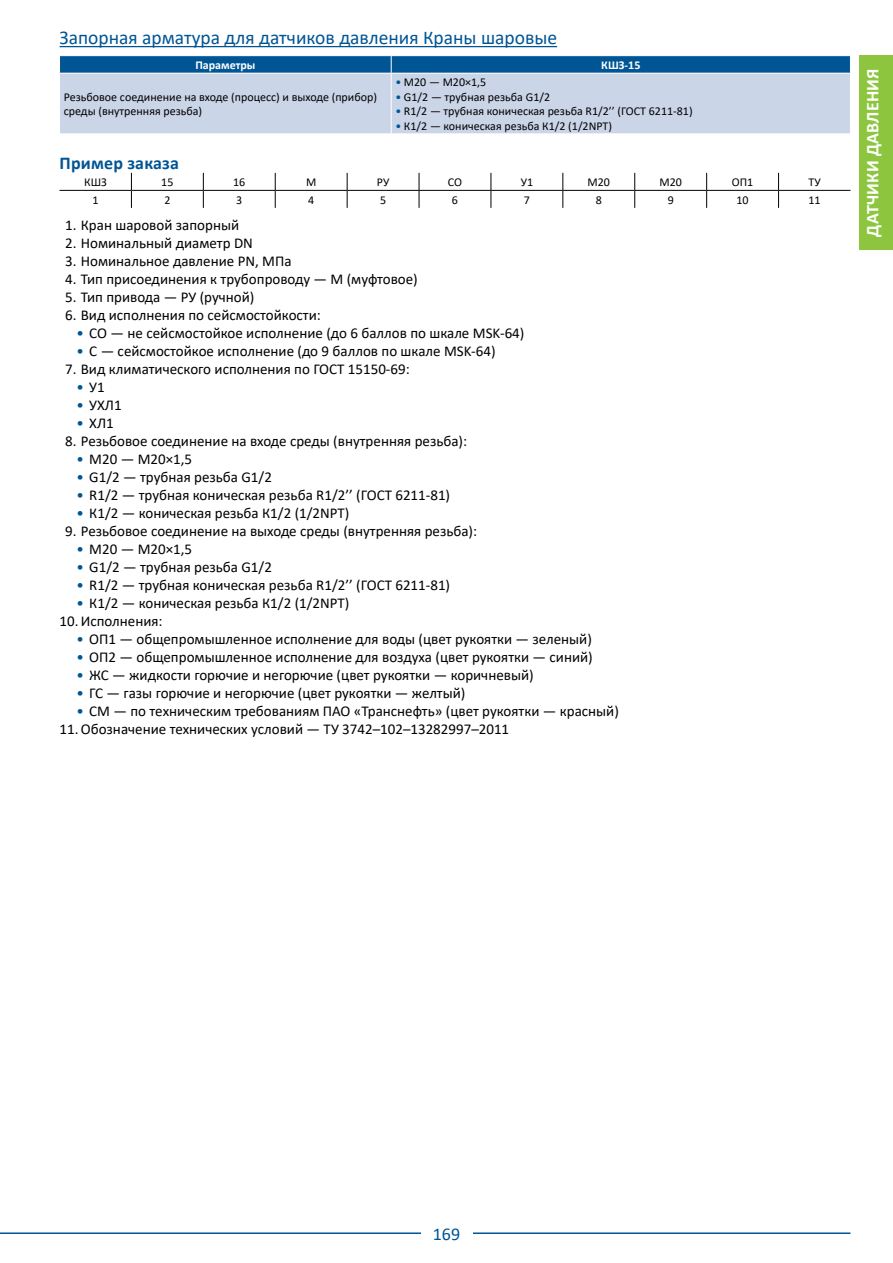
<style>
.page{position:relative;width:893px;height:1263px;background:#fff}
.page>*{position:absolute;margin:0;border:0;box-sizing:border-box;transform-origin:0 0}
.t1{font:19.5px "Calibri";color:#005595}
.t2{font:700 18px "Calibri";letter-spacing:.01em;color:#fff}
.t3{font:700 18px "Calibri";letter-spacing:.01em;color:#005595}
.t4{font:18px "Calibri";color:#005595}
.t5{font:15px/18px "Calibri";color:#000}
.t6{font:12px/14.4px "Calibri";color:#000}
.t7{font:700 12px "Calibri";color:#fff}
.s1{color:#005595}
</style>
<div class="page">
<hr style="left:0;top:1232px;width:850px;height:2px;background:#005595">
<hr style="left:60px;top:46px;width:497px;height:1px;background:#005595">
<div style="left:421px;top:1225px;width:51px;height:16px;background:#fff"></div>
<div style="left:859px;top:55px;width:34px;height:195px;background:#8dc63e"></div>
<div style="left:60px;top:74px;width:790px;height:59px;background:#cbd5e8"></div>
<svg style="left:59px;top:56px;width:792px;height:17px"></svg>
<hr style="left:391px;top:74px;width:1px;height:59px;background:#fff">
<hr style="left:60px;top:190px;width:71px;height:1px;background:#000">
<hr style="left:131px;top:190px;width:72px;height:1px;background:#000">
<svg style="left:131px;top:173px;width:1px;height:35px"></svg>
<hr style="left:203px;top:190px;width:72px;height:1px;background:#000">
<svg style="left:203px;top:173px;width:1px;height:35px"></svg>
<hr style="left:275px;top:190px;width:72px;height:1px;background:#000">
<svg style="left:275px;top:173px;width:1px;height:35px"></svg>
<hr style="left:347px;top:190px;width:72px;height:1px;background:#000">
<svg style="left:347px;top:173px;width:1px;height:35px"></svg>
<hr style="left:419px;top:190px;width:72px;height:1px;background:#000">
<svg style="left:419px;top:173px;width:1px;height:35px"></svg>
<hr style="left:491px;top:190px;width:72px;height:1px;background:#000">
<svg style="left:491px;top:173px;width:1px;height:35px"></svg>
<hr style="left:563px;top:190px;width:72px;height:1px;background:#000">
<svg style="left:562px;top:173px;width:1px;height:35px"></svg>
<hr style="left:635px;top:190px;width:72px;height:1px;background:#000">
<svg style="left:634px;top:173px;width:1px;height:35px"></svg>
<hr style="left:707px;top:190px;width:71px;height:1px;background:#000">
<svg style="left:706px;top:173px;width:1px;height:35px"></svg>
<hr style="left:778px;top:190px;width:72px;height:1px;background:#000">
<svg style="left:778px;top:173px;width:1px;height:35px"></svg>
<h1 class="t1" style="left:60px;top:24px;width:499px">Запорная арматура для датчиков давления Краны шаровые</h1>
<p class="t7" style="left:195px;top:56px;width:62px">Параметры</p>
<p class="t7" style="left:601px;top:56px;width:41px">КШЗ-15</p>
<p class="t6" style="left:64px;top:89px;width:315px">Резьбовое соединение на входе (процесс) и выходе (прибор) среды (внутренняя резьба)</p>
<p class="t6" style="left:395px;top:75px;width:92px"><span class="s1">•</span> М20 — М20×1,5</p>
<p class="t6" style="left:395px;top:89px;width:156px"><span class="s1">•</span> G1/2 — трубная резьба G1/2</p>
<p class="t6" style="left:395px;top:104px;width:299px"><span class="s1">•</span> R1/2 — трубная коническая резьба R1/2’’ (ГОСТ 6211-81)</p>
<p class="t6" style="left:395px;top:118px;width:218px"><span class="s1">•</span> К1/2 — коническая резьба К1/2 (1/2NPT)</p>
<p class="t3" style="left:60px;top:150px;width:121px">Пример заказа</p>
<p class="t6" style="left:84px;top:175px;width:24px">КШЗ</p>
<p class="t6" style="left:161px;top:175px;width:14px">15</p>
<p class="t6" style="left:233px;top:175px;width:14px">16</p>
<p class="t6" style="left:306px;top:175px;width:12px">М</p>
<p class="t6" style="left:377px;top:175px;width:14px">РУ</p>
<p class="t6" style="left:448px;top:175px;width:16px">СО</p>
<p class="t6" style="left:521px;top:175px;width:14px">У1</p>
<p class="t6" style="left:588px;top:175px;width:24px">М20</p>
<p class="t6" style="left:659px;top:175px;width:24px">М20</p>
<p class="t6" style="left:732px;top:175px;width:23px">ОП1</p>
<p class="t6" style="left:808px;top:175px;width:14px">ТУ</p>
<p class="t6" style="left:92px;top:192px;width:8px">1</p>
<p class="t6" style="left:164px;top:192px;width:8px">2</p>
<p class="t6" style="left:236px;top:192px;width:8px">3</p>
<p class="t6" style="left:308px;top:192px;width:8px">4</p>
<p class="t6" style="left:380px;top:192px;width:8px">5</p>
<p class="t6" style="left:452px;top:192px;width:8px">6</p>
<p class="t6" style="left:524px;top:192px;width:8px">7</p>
<p class="t6" style="left:596px;top:192px;width:8px">8</p>
<p class="t6" style="left:668px;top:192px;width:8px">9</p>
<p class="t6" style="left:736px;top:192px;width:14px">10</p>
<p class="t6" style="left:808px;top:192px;width:14px">11</p>
<p class="t5" style="left:65px;top:216px;width:176px">1. Кран шаровой запорный</p>
<p class="t5" style="left:65px;top:234px;width:189px">2. Номинальный диаметр DN</p>
<p class="t5" style="left:65px;top:252px;width:228px">3. Номинальное давление РN, МПа</p>
<p class="t5" style="left:65px;top:270px;width:354px">4. Тип присоединения к трубопроводу — М (муфтовое)</p>
<p class="t5" style="left:65px;top:288px;width:191px">5. Тип привода — РУ (ручной)</p>
<p class="t5" style="left:65px;top:306px;width:257px">6. Вид исполнения по сейсмостойкости:</p>
<p class="t5" style="left:77px;top:324px;width:449px"><span class="s1">•</span> СО — не сейсмостойкое исполнение (до 6 баллов по шкале MSK-64)</p>
<p class="t5" style="left:77px;top:342px;width:421px"><span class="s1">•</span> С — сейсмостойкое исполнение (до 9 баллов по шкале MSK-64)</p>
<p class="t5" style="left:65px;top:360px;width:346px">7. Вид климатического исполнения по ГОСТ 15150-69:</p>
<p class="t5" style="left:77px;top:378px;width:30px"><span class="s1">•</span> У1</p>
<p class="t5" style="left:77px;top:396px;width:47px"><span class="s1">•</span> УХЛ1</p>
<p class="t5" style="left:77px;top:414px;width:39px"><span class="s1">•</span> ХЛ1</p>
<p class="t5" style="left:65px;top:432px;width:403px">8. Резьбовое соединение на входе среды (внутренняя резьба):</p>
<p class="t5" style="left:77px;top:450px;width:117px"><span class="s1">•</span> М20 — М20×1,5</p>
<p class="t5" style="left:77px;top:468px;width:197px"><span class="s1">•</span> G1/2 — трубная резьба G1/2</p>
<p class="t5" style="left:77px;top:486px;width:375px"><span class="s1">•</span> R1/2 — трубная коническая резьба R1/2’’ (ГОСТ 6211-81)</p>
<p class="t5" style="left:77px;top:504px;width:274px"><span class="s1">•</span> К1/2 — коническая резьба К1/2 (1/2NPT)</p>
<p class="t5" style="left:65px;top:522px;width:414px">9. Резьбовое соединение на выходе среды (внутренняя резьба):</p>
<p class="t5" style="left:77px;top:540px;width:117px"><span class="s1">•</span> М20 — М20×1,5</p>
<p class="t5" style="left:77px;top:558px;width:197px"><span class="s1">•</span> G1/2 — трубная резьба G1/2</p>
<p class="t5" style="left:77px;top:576px;width:375px"><span class="s1">•</span> R1/2 — трубная коническая резьба R1/2’’ (ГОСТ 6211-81)</p>
<p class="t5" style="left:60px;top:594px;width:291px;text-indent:17px"><span class="s1">•</span> К1/2 — коническая резьба К1/2 (1/2NPT)<br>10.Исполнения:</p>
<p class="t5" style="left:77px;top:630px;width:517px"><span class="s1">•</span> ОП1 — общепромышленное исполнение для воды (цвет рукоятки — зеленый)</p>
<p class="t5" style="left:77px;top:648px;width:518px"><span class="s1">•</span> ОП2 — общепромышленное исполнение для воздуха (цвет рукоятки — синий)</p>
<p class="t5" style="left:77px;top:666px;width:459px"><span class="s1">•</span> ЖС — жидкости горючие и негорючие (цвет рукоятки — коричневый)</p>
<p class="t5" style="left:77px;top:684px;width:390px"><span class="s1">•</span> ГС — газы горючие и негорючие (цвет рукоятки — желтый)</p>
<p class="t5" style="left:60px;top:702px;width:561px;text-indent:17px"><span class="s1">•</span> CМ — по техническим требованиям ПАО «Транснефть» (цвет рукоятки — красный)<br>11.Обозначение технических условий — ТУ 3742–102–13282997–2011</p>
<p class="t2" style="left:860px;top:236px;width:170px;rotate:-90deg">ДАТЧИКИ ДАВЛЕНИЯ</p>
<p class="t4" style="left:433px;top:1221px;width:29px">169</p>
</div>
